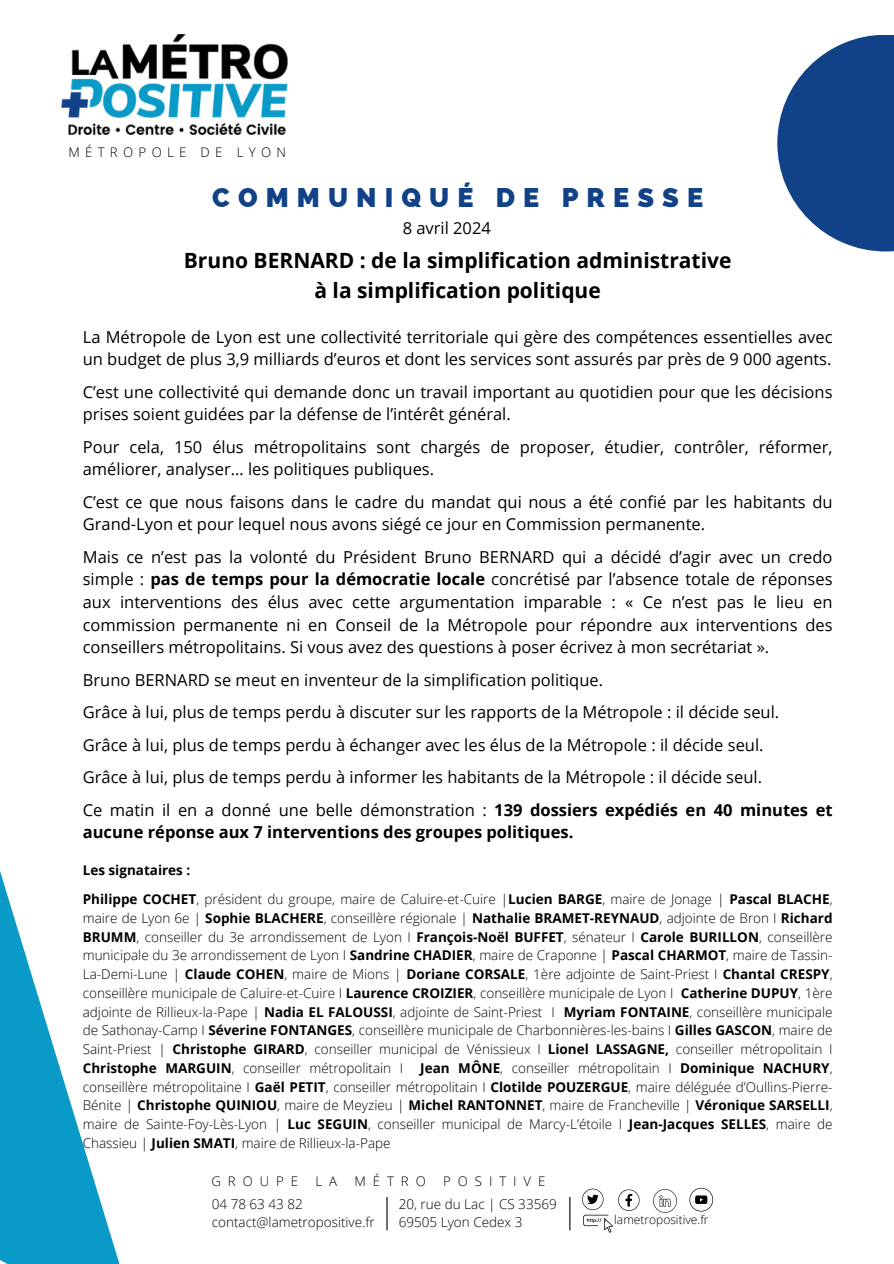
<style>
.page{position:relative;width:894px;height:1264px;background:#fff}
.page>*{position:absolute;margin:0;border:0;box-sizing:border-box;transform-origin:0 0}
.t1{font:800 27px "Raleway";letter-spacing:.3em;color:#114287}
.t2{font:700 21px/29.4px "Open Sans";color:#000;text-align:center}
.t3{font:16.5px/22.5px "Open Sans";color:#000}
.t4{font:700 16.5px/22.5px "Open Sans";color:#000}
.t5{font:300 13.5px/18.8px "Open Sans";color:#000}
.t6{font:700 13.5px "Open Sans";color:#000}
.t7{font:300 13.2px "Open Sans";letter-spacing:.525em;color:#000}
.t8{font:300 13.2px "Open Sans";letter-spacing:.4em;color:#000}
.t9{font:300 12px "Open Sans";color:#000}
.s1{font-weight:700}
.s2{font-weight:400}
</style>
<div class="page">
<img style="left:61px;top:35px;width:226px;height:100px">
<svg style="left:0;top:871px;width:119px;height:392px"></svg>
<hr style="left:386px;top:1196px;width:1px;height:34px;background:#000">
<hr style="left:569px;top:1196px;width:1px;height:34px;background:#000">
<svg style="left:653px;top:1189px;width:23px;height:23px"></svg>
<svg style="left:582px;top:1188px;width:57px;height:44px"></svg>
<svg style="left:689px;top:1187px;width:23px;height:24px"></svg>
<svg style="left:777px;top:35px;width:116px;height:216px;fill:#114287"></svg>
<h3 class="t8" style="left:68px;top:142px;width:219px">MÉTROPOLE DE LYON</h3>
<h3 class="t1" style="left:212px;top:181px;width:492px">COMMUNIQUÉ DE PRESSE</h3>
<h4 class="t3" style="left:402px;top:216px;width:90px">8 avril 2024</h4>
<h3 class="t2" style="left:184px;top:245px;width:549px">Bruno BERNARD : de la simplification administrative à la simplification politique</h3>
<h3 class="t3" style="left:83px;top:325px;width:751px">La Métropole de Lyon est une collectivité territoriale qui gère des compétences essentielles avec un budget de plus 3,9 milliards d’euros et dont les services sont assurés par près de 9 000 agents.</h3>
<h3 class="t3" style="left:83px;top:380px;width:751px">C’est une collectivité qui demande donc un travail important au quotidien pour que les décisions prises soient guidées par la défense de l’intérêt général.</h3>
<h3 class="t3" style="left:83px;top:435px;width:751px">Pour cela, 150 élus métropolitains sont chargés de proposer, étudier, contrôler, réformer, améliorer, analyser… les politiques publiques.</h3>
<h3 class="t3" style="left:83px;top:490px;width:751px">C’est ce que nous faisons dans le cadre du mandat qui nous a été confié par les habitants du<br>Grand-Lyon et pour lequel nous avons siégé ce jour en Commission permanente.</h3>
<h3 class="t3" style="left:83px;top:545px;width:751px;text-align:justify">Mais ce n’est pas la volonté du Président Bruno BERNARD qui a décidé d’agir avec un credo simple : <span class="s1">pas de temps pour la démocratie locale</span> concrétisé par l’absence totale de réponses aux interventions des élus avec cette argumentation imparable : « Ce n’est pas le lieu en commission permanente ni en Conseil de la Métropole pour répondre aux interventions des conseillers métropolitains. Si vous avez des questions à poser écrivez à mon secrétariat ».</h3>
<h3 class="t3" style="left:83px;top:668px;width:521px">Bruno BERNARD se meut en inventeur de la simplification politique.</h3>
<h3 class="t3" style="left:83px;top:700px;width:697px">Grâce à lui, plus de temps perdu à discuter sur les rapports de la Métropole : il décide seul.</h3>
<p class="t3" style="left:83px;top:733px;width:682px">Grâce à lui, plus de temps perdu à échanger avec les élus de la Métropole : il décide seul.</p>
<h5 class="t3" style="left:83px;top:765px;width:680px">Grâce à lui, plus de temps perdu à informer les habitants de la Métropole : il décide seul.</h5>
<h6 class="t4" style="left:83px;top:798px;width:751px"><span class="s2">Ce matin il en a donné une belle démonstration :</span> 139 dossiers expédiés en 40 minutes et aucune réponse aux 7 interventions des groupes politiques.</h6>
<p class="t6" style="left:83px;top:860px;width:109px">Les signataires :</p>
<p class="t5" style="left:83px;top:889px;width:751px;text-align:justify"><span class="s1">Philippe COCHET</span>, président du groupe, maire de Caluire-et-Cuire |<span class="s1">Lucien BARGE</span>, maire de Jonage | <span class="s1">Pascal BLACHE</span>, maire de Lyon 6e | <span class="s1">Sophie BLACHERE</span>, conseillère régionale | <span class="s1">Nathalie BRAMET-REYNAUD</span>, adjointe de Bron I <span class="s1">Richard BRUMM</span>, conseiller du 3e arrondissement de Lyon I <span class="s1">François-Noël BUFFET</span>, sénateur I <span class="s1">Carole BURILLON</span>, conseillère municipale du 3e arrondissement de Lyon I <span class="s1">Sandrine CHADIER</span>, maire de Craponne | <span class="s1">Pascal CHARMOT</span>, maire de Tassin-La-Demi-Lune | <span class="s1">Claude COHEN</span>, maire de Mions | <span class="s1">Doriane CORSALE</span>, 1ère adjointe de Saint-Priest I <span class="s1">Chantal CRESPY</span>, conseillère municipale de Caluire-et-Cuire I <span class="s1">Laurence CROIZIER</span>, conseillère municipale de Lyon I <span class="s1">Catherine DUPUY</span>, 1ère adjointe de Rillieux-la-Pape | <span class="s1">Nadia EL FALOUSSI</span>, adjointe de Saint-Priest I <span class="s1">Myriam FONTAINE</span>, conseillère municipale de Sathonay-Camp I <span class="s1">Séverine FONTANGES</span>, conseillère municipale de Charbonnières-les-bains I <span class="s1">Gilles GASCON</span>, maire de Saint-Priest | <span class="s1">Christophe GIRARD</span>, conseiller municipal de Vénissieux I <span class="s1">Lionel LASSAGNE,</span> conseiller métropolitain I <span class="s1">Christophe MARGUIN</span>, conseiller métropolitain I</p>
<p class="t5" style="left:83px;top:1058px;width:751px;text-align:justify;text-indent:337px"><span class="s1">Jean MÔNE</span>, conseiller métropolitain I <span class="s1">Dominique NACHURY</span>, conseillère métropolitaine I <span class="s1">Gaël PETIT</span>, conseiller métropolitain I <span class="s1">Clotilde POUZERGUE</span>, maire déléguée d’Oullins-Pierre-Bénite | <span class="s1">Christophe QUINIOU</span>, maire de Meyzieu | <span class="s1">Michel RANTONNET</span>, maire de Francheville | <span class="s1">Véronique SARSELLI</span>, maire de Sainte-Foy-Lès-Lyon | <span class="s1">Luc SEGUIN</span>, conseiller municipal de Marcy-L’étoile I <span class="s1">Jean-Jacques SELLES</span>, maire de Chassieu | <span class="s1">Julien SMATI</span>, maire de Rillieux-la-Pape</p>
<h4 class="t7" style="left:211px;top:1171px;width:88px">GROUPE</h4>
<h4 class="t7" style="left:315px;top:1171px;width:23px">L A</h4>
<h4 class="t7" style="left:354px;top:1171px;width:73px">MÉTRO</h4>
<h4 class="t7" style="left:443px;top:1171px;width:104px">POSITIVE</h4>
<h3 class="t5" style="left:212px;top:1194px;width:164px;line-height:18px">04 78 63 43 82 contact@lametropositive.fr</h3>
<h2 class="t5" style="left:399px;top:1194px;width:159px;line-height:18px">20, rue du Lac | CS 33569<br>69505 Lyon Cedex 3</h2>
<h1 class="t9" style="left:614px;top:1211px;width:96px">lametropositive.fr</h1>
</div>
